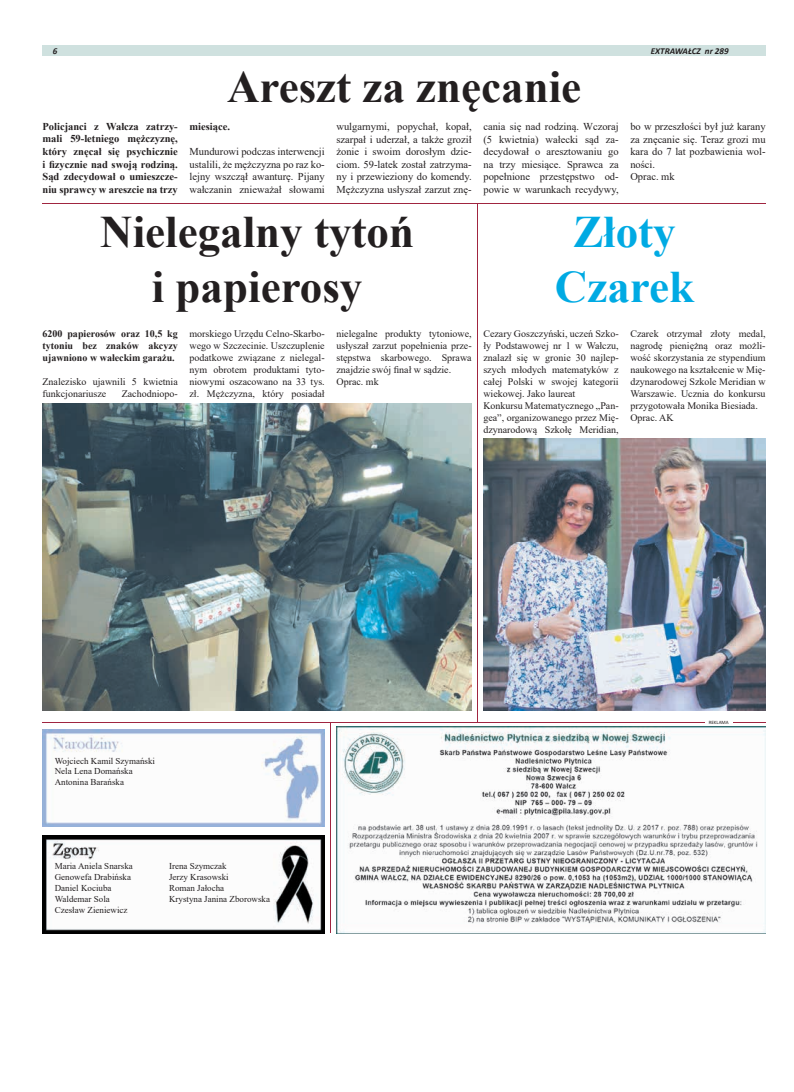
<style>
.page{position:relative;width:794px;height:1092px;background:#fff}
.page>*{position:absolute;margin:0;border:0;box-sizing:border-box;transform-origin:0 0}
.t1{font:700 45px/54px "Times New Roman";color:#231f20;text-align:center}
.t2{font:700 45px/54px "Times New Roman";color:#00aae3;text-align:center}
.t3{font:10.5px/12.6px "Times New Roman";color:#231f20;text-align:justify}
.t4{font:700 10.5px/12.6px "Times New Roman";color:#231f20;text-align:justify}
.t5{font:10px/12px "Times New Roman";color:#231f20}
.t6{font:700 10px/12px "Times New Roman";color:#231f20;text-align:justify}
.t7{font:9px/10.8px "Times New Roman";color:#231f20}
.t8{font:italic 700 9px "Calibri";color:#231f20}
.t9{font:5px "Calibri";color:#231f20}
</style>
<div class="page">
<div style="left:43px;top:45px;width:722px;height:11px;background:#cfe1df"></div>
<img style="left:43px;top:729px;width:282px;height:97px">
<img style="left:43px;top:835px;width:282px;height:98px">
<hr style="left:43px;top:722px;width:722px;height:1px;background:#a02540">
<hr style="left:330px;top:722px;width:1px;height:211px;background:#a02540">
<img style="left:336px;top:726px;width:429px;height:207px">
<hr style="left:705px;top:720px;width:27px;height:4px;background:#fff">
<hr style="left:43px;top:204px;width:722px;height:1px;background:#a02540">
<img style="left:43px;top:404px;width:429px;height:306px">
<hr style="left:477px;top:204px;width:1px;height:518px;background:#a02540">
<img style="left:483px;top:438px;width:282px;height:272px">
<p class="t8" style="left:53px;top:44px;width:6px">6</p>
<p class="t8" style="left:651px;top:44px;width:79px">EXTRAWAŁCZ nr 289</p>
<h1 class="t1" style="left:227px;top:59px;width:356px">Areszt za znęcanie</h1>
<p class="t3" style="left:336px;top:120px;width:137px">wulgarnymi, popychał, kopał, szarpał i uderzał, a także groził żonie i swoim dorosłym dzie&shy;ciom. 59-latek został zatrzyma&shy;ny i przewieziony do komendy.<br>Mężczyzna usłyszał zarzut znę-</p>
<p class="t3" style="left:483px;top:120px;width:137px">cania się nad rodziną. Wczoraj (5 kwietnia) wałecki sąd za&shy;decydował o aresztowaniu go na trzy miesiące. Sprawca za popełnione przestępstwo od&shy;powie w warunkach recydywy,</p>
<p class="t3" style="left:630px;top:120px;width:137px;text-align:left">bo w przeszłości był już karany za znęcanie się. Teraz grozi mu kara do 7 lat pozbawienia wol&shy;ności.<br>Oprac. mk</p>
<h1 class="t1" style="left:100px;top:204px;width:315px">Nielegalny tytoń i papierosy</h1>
<p class="t6" style="left:43px;top:327px;width:137px">6200 papierosów oraz 10,5 kg tytoniu bez znaków akcyzy ujawniono w wałeckim garażu.</p>
<p class="t5" style="left:43px;top:375px;width:137px">Znalezisko ujawnili 5 kwietnia funkcjonariusze</p>
<p class="t4" style="left:43px;top:120px;width:137px">Policjanci z Wałcza zatrzy&shy;mali 59-letniego mężczyznę, który znęcał się psychicznie i fizycznie nad swoją rodziną.<br>Sąd zdecydował o umieszcze&shy;niu sprawcy w areszcie na trzy</p>
<p class="t4" style="left:189px;top:120px;width:42px">miesiące.</p>
<p class="t3" style="left:189px;top:145px;width:137px">Mundurowi podczas interwencji ustalili, że mężczyzna po raz ko&shy;lejny wszczął awanturę. Pijany wałczanin znieważał słowami</p>
<h1 class="t2" style="left:555px;top:204px;width:141px">Złoty<br>Czarek</h1>
<p class="t5" style="left:483px;top:327px;width:137px">Cezary Goszczyński, uczeń Szko&shy;ły Podstawowej nr 1 w Wałczu, znalazł się w gronie 30 najlep&shy;szych młodych matematyków z całej Polski w swojej kategorii wiekowej. Jako laureat<br>Konkursu Matematycznego „Pan&shy;gea”, organizowanego przez Mię&shy;dzynarodową Szkołę Meridian,</p>
<p class="t5" style="left:630px;top:327px;width:137px">Czarek otrzymał złoty medal, nagrodę pieniężną oraz możli&shy;wość skorzystania ze stypendium naukowego na kształcenie w Mię&shy;dzynarodowej Szkole Meridian w<br>Warszawie. Ucznia do konkursu przygotowała Monika Biesiada.<br>Oprac. AK</p>
<p class="t5" style="left:189px;top:327px;width:137px;text-align:justify">morskiego Urzędu Celno-Skarbo&shy;wego w Szczecinie. Uszczuplenie podatkowe związane z nielegal&shy;nym obrotem produktami tyto&shy;niowymi oszacowano na 33 tys. zł. Mężczyzna, który posiadał</p>
<p class="t5" style="left:336px;top:327px;width:137px">nielegalne produkty tytoniowe, usłyszał zarzut popełnienia prze&shy;stępstwa skarbowego. Sprawa znajdzie swój finał w sądzie.<br>Oprac. mk</p>
<p class="t5" style="left:122px;top:387px;width:58px">Zachodniopo-</p>
<p class="t7" style="left:55px;top:754px;width:102px">Wojciech Kamil Szymański<br>Nela Lena Domańska<br>Antonina Barańska</p>
<p class="t7" style="left:55px;top:860px;width:79px">Maria Aniela Snarska<br>Genowefa Drabińska<br>Daniel Kociuba<br>Waldemar Sola<br>Czesław Zieniewicz</p>
<p class="t7" style="left:169px;top:860px;width:102px">Irena Szymczak<br>Jerzy Krasowski<br>Roman Jałocha<br>Krystyna Janina Zborowska</p>
<p class="t9" style="left:709px;top:719px;width:21px">REKLAMA</p>
</div>
